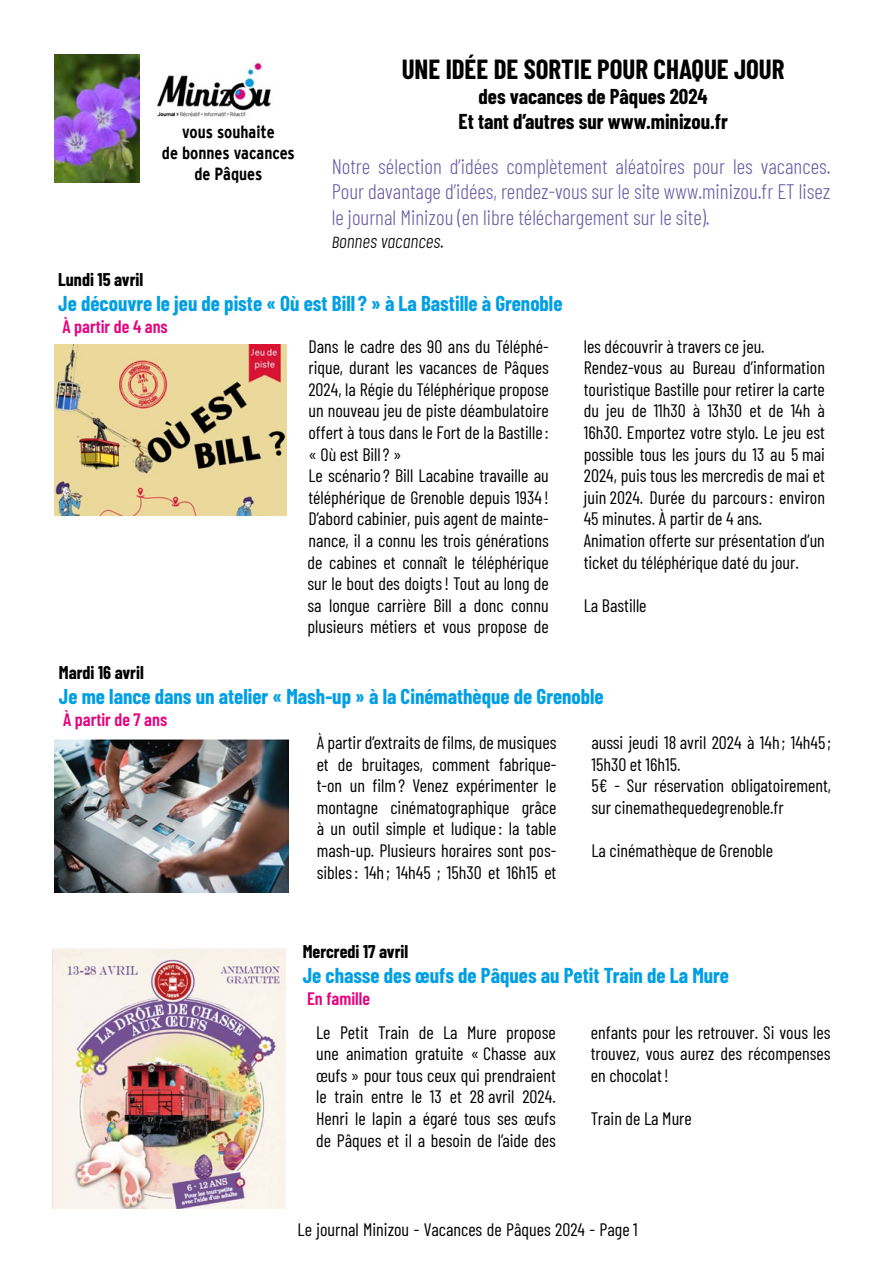
<style>
.page{position:relative;width:893px;height:1263px;background:#fff}
.page>*{position:absolute;margin:0;border:0;box-sizing:border-box;transform-origin:0 0}
.UneidéeparjourDate{font:700 27px "Barlow Condensed";color:#000}
.UneidéeparjourTexte{font:300 21px/25.2px "Barlow Condensed";color:#6a5ba4;text-align:justify}
.UneidéeparjourTitreB{font:700 21px "Barlow Condensed";color:#009fe3}
.UneidéeparjourDate-2{font:700 21px "Barlow Condensed";color:#000}
.UneidéeparjourTexte-2{font:italic 300 19.5px "Barlow Condensed";color:#000}
.UneidéeparjourTexte-3{font:18px/21.6px "Barlow Condensed";color:#000;text-align:justify}
.UneidéeparjourDate-3{font:700 18px "Barlow Condensed";color:#000}
.UneidéeparjourTexte-4{font:600 18px "Barlow Condensed";color:#e6007d}
.t1{font:700 condensed 17.55px "Interstate";color:#000}
</style>
<div class="page">
<img style="left:54px;top:344px;width:232px;height:172px">
<img style="left:55px;top:739px;width:234px;height:153px">
<img style="left:52px;top:948px;width:234px;height:260px">
<img style="left:157px;top:62px;width:114px;height:55px">
<img style="left:54px;top:54px;width:85px;height:129px">
<p class="t1" style="left:182px;top:122px;width:94px">vous souhaite</p>
<p class="t1" style="left:162px;top:143px;width:134px">de bonnes vacances</p>
<p class="t1" style="left:194px;top:164px;width:70px">de Pâques</p>
<p class="UneidéeparjourDate" style="left:402px;top:50px;width:384px">UNE IDÉE DE SORTIE POUR CHAQUE JOUR</p>
<p class="UneidéeparjourDate-2" style="left:479px;top:81px;width:231px">des vacances de Pâques 2024</p>
<p class="UneidéeparjourDate-2" style="left:458px;top:107px;width:271px">Et tant d’autres sur www.minizou.fr</p>
<p class="UneidéeparjourTexte" style="left:332px;top:152px;width:500px">Notre sélection d’idées complètement aléatoires pour les vacances.<br>Pour davantage d’idées, rendez-vous sur le site www.minizou.fr ET lisez le journal Minizou (en libre téléchargement sur le site).</p>
<p class="UneidéeparjourTexte-2" style="left:332px;top:227px;width:114px">Bonnes vacances.</p>
<p class="UneidéeparjourDate-3" style="left:58px;top:267px;width:87px">Lundi 15 avril</p>
<p class="UneidéeparjourTitreB" style="left:58px;top:289px;width:506px">Je découvre le jeu de piste « Où est Bill ? » à La Bastille à Grenoble</p>
<p class="UneidéeparjourTexte-4" style="left:63px;top:313px;width:107px">À partir de 4 ans</p>
<p class="UneidéeparjourTexte-3" style="left:308px;top:334px;width:242px">Dans le cadre des 90 ans du Téléphé&shy;rique, durant les vacances de Pâques 2024, la Régie du Téléphérique propose un nouveau jeu de piste déambulatoire offert à tous dans le Fort de la Bastille : « Où est Bill? »</p>
<p class="UneidéeparjourTexte-3" style="left:308px;top:464px;width:243px">Le scénario ? Bill Lacabine travaille au téléphérique de Grenoble depuis 1934 !<br>D’abord cabinier, puis agent de mainte&shy;nance, il a connu les trois générations de cabines et connaît le téléphérique sur le bout des doigts! Tout au long de sa longue carrière Bill a donc connu plusieurs métiers et vous propose de</p>
<p class="UneidéeparjourTexte-3" style="left:584px;top:334px;width:182px">les découvrir à travers ce jeu.</p>
<p class="UneidéeparjourTexte-3" style="left:584px;top:356px;width:243px">Rendez-vous au Bureau d’information touristique Bastille pour retirer la carte du jeu de 11h30 à 13h30 et de 14h à 16h30. Emportez votre stylo. Le jeu est possible tous les jours du 13 au 5 mai 2024, puis tous les mercredis de mai et juin 2024. Durée du parcours: environ 45 minutes. À partir de 4 ans.</p>
<p class="UneidéeparjourTexte-3" style="left:584px;top:528px;width:243px">Animation offerte sur présentation d’un ticket du téléphérique daté du jour.</p>
<p class="UneidéeparjourTexte-3" style="left:584px;top:593px;width:64px">La Bastille</p>
<p class="UneidéeparjourDate-3" style="left:59px;top:660px;width:86px">Mardi 16 avril</p>
<p class="UneidéeparjourTitreB" style="left:59px;top:682px;width:546px">Je me lance dans un atelier « Mash-up » à la Cinémathèque de Grenoble</p>
<p class="UneidéeparjourTexte-4" style="left:63px;top:706px;width:106px">À partir de 7 ans</p>
<p class="UneidéeparjourTexte-3" style="left:317px;top:730px;width:241px">À partir d’extraits de films, de musiques et de bruitages, comment fabrique&shy;t-on un film? Venez expérimenter le montagne cinématographique grâce à un outil simple et ludique : la table mash-up. Plusieurs horaires sont pos&shy;sibles: 14h ; 14h45 ; 15h30 et 16h15 et</p>
<p class="UneidéeparjourTexte-3" style="left:591px;top:730px;width:241px">aussi jeudi 18 avril 2024 à 14h ; 14h45 ;<br>15h30 et 16h15.</p>
<p class="UneidéeparjourTexte-3" style="left:591px;top:774px;width:241px">5€ - Sur réservation obligatoirement, sur cinemathequedegrenoble.fr</p>
<p class="UneidéeparjourTexte-3" style="left:591px;top:838px;width:183px">La cinémathèque de Grenoble</p>
<p class="UneidéeparjourDate-3" style="left:303px;top:938px;width:107px">Mercredi 17 avril</p>
<p class="UneidéeparjourTitreB" style="left:303px;top:960px;width:428px">Je chasse des œufs de Pâques au Petit Train de La Mure</p>
<p class="UneidéeparjourTexte-4" style="left:307px;top:985px;width:65px">En famille</p>
<p class="UneidéeparjourTexte-3" style="left:316px;top:1020px;width:241px">Le Petit Train de La Mure propose une animation gratuite « Chasse aux œufs » pour tous ceux qui prendraient le train entre le 13 et 28 avril 2024.<br>Henri le lapin a égaré tous ses œufs de Pâques et il a besoin de l’aide des</p>
<p class="UneidéeparjourTexte-3" style="left:591px;top:1020px;width:241px">enfants pour les retrouver. Si vous les trouvez, vous aurez des récompenses en chocolat!</p>
<p class="UneidéeparjourTexte-3" style="left:591px;top:1106px;width:103px">Train de La Mure</p>
<p class="UneidéeparjourTexte-3" style="left:298px;top:1218px;width:342px">Le journal Minizou - Vacances de Pâques 2024 - Page 1</p>
</div>
